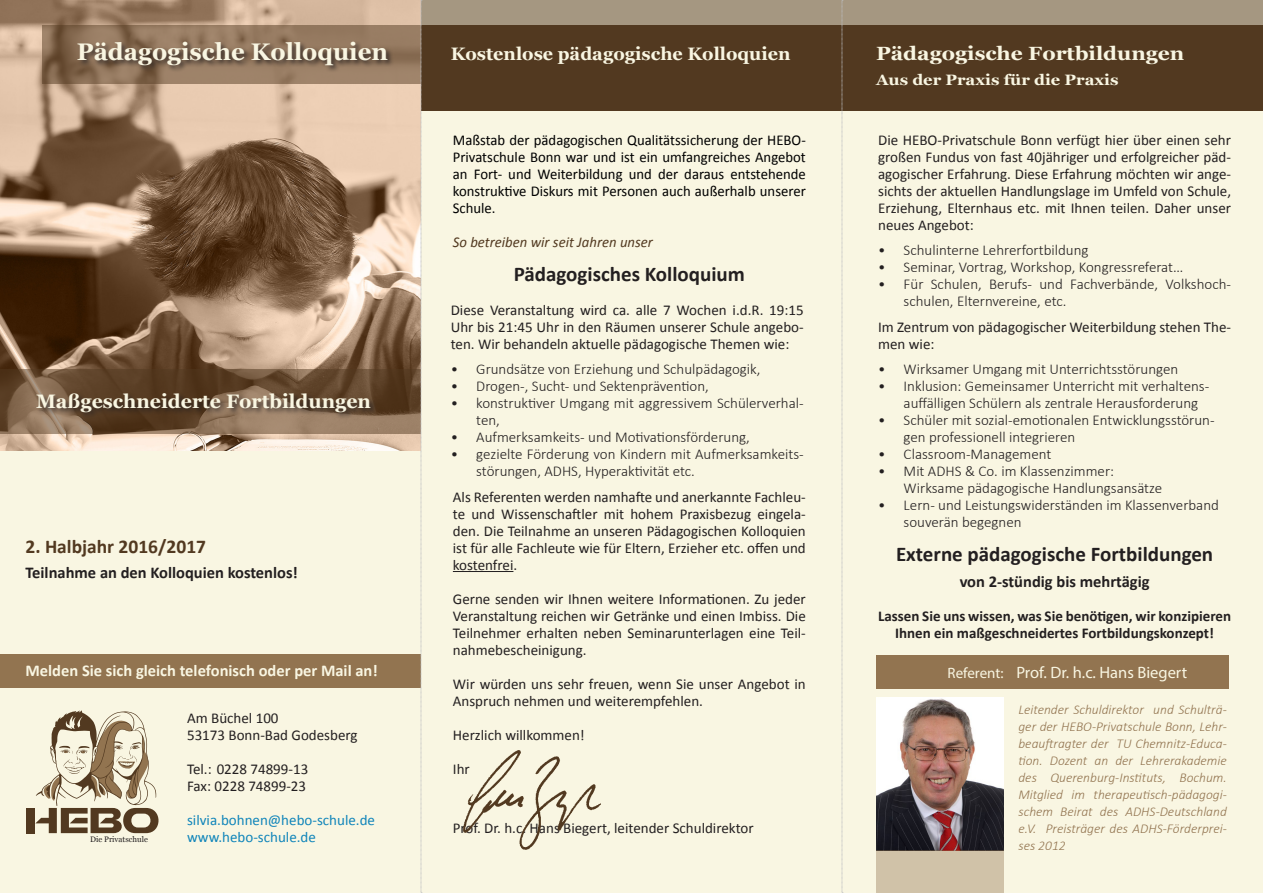
<style>
.page{position:relative;width:1263px;height:893px;background:#f9f6e2}
.page>*{position:absolute;margin:0;border:0;box-sizing:border-box;transform-origin:0 0}
._145_HEBO_Überschrif{font:700 24px "Georgia";color:#f9f6e2}
._145_HEBO_Standard{font:700 21px "Calibri";color:#231f20}
._145_HEBO_Überschrif-2{font:700 21px "Calibri";color:#231f20}
._145_HEBO_Überschrif-3{font:700 19.5px "Georgia";color:#f9f6e2}
._145_HEBO_Überschrif-4{font:700 19.5px "Calibri";color:#523920}
._145_HEBO_Überschrif-5{font:700 19.05px "Georgia";color:#f9f6e2;scale:1.1 1}
._145_HEBO_Überschrif-6{font:700 18px "Georgia";color:#f9f6e2}
._145_HEBO_Standard-2{font:700 16.5px "Calibri";color:#231f20}
._145_HEBO_Text_bold{font:700 16.5px "Calibri";color:#f9f6e2}
._145_HEBO_Text_bold-2{font:16.5px "Myriad Pro";color:#f9f6e2}
._145_HEBO_Standard-3{font:15px/17px "Calibri";color:#231f20}
._145_HEBO_Aufzählung{font:300 15px/17px "Calibri";color:#231f20}
._145_HEBO_Zitat{font:15px/17px "Calibri";color:#000;text-align:justify}
._145_HEBO_Standard-4{font:700 15px/17px "Calibri";color:#231f20;text-align:center}
._145_HEBO_Standard-5{font:15px/17px "Calibri";color:#1085ba}
._145_HEBO_Zitat-2{font:italic 15px "Calibri";color:#523920}
._145_HEBO_Überschrif-7{font:700 15px "Georgia";color:#f9f6e2;scale:1.1 1}
._145_HEBO_Text_bold-3{font:15px "Myriad Pro";color:#f9f6e2}
._145_Anmerkungen{font:italic 300 13.5px/17px "Calibri";color:#927450;text-align:justify}
.t1{font:7.95px "Georgia";color:#231f20}
</style>
<div class="page">
<div style="left:400px;top:26px;width:863px;height:85px;background:#523920"></div>
<div style="left:876px;top:655px;width:353px;height:33px;background:#927450"></div>
<div style="left:0;top:654px;width:421px;height:34px;background:#927450"></div>
<img style="left:0;top:0;width:421px;height:451px">
<div style="left:27px;top:808px;width:8px;height:25px;background:#523920"></div>
<svg style="left:35px;top:710px;width:124px;height:123px"></svg>
<svg style="left:43px;top:26px;width:378px;height:58px;background:#91765c"></svg>
<div style="left:421px;top:0;width:842px;height:26px;background:#a59781"></div>
<svg style="left:0;top:369px;width:421px;height:65px;background:#71553c"></svg>
<svg style="left:421px;top:0;width:1px;height:893px"></svg>
<svg style="left:842px;top:0;width:1px;height:893px"></svg>
<hr style="left:453px;top:571px;width:60px;height:1px;background:#231f20">
<img style="left:876px;top:697px;width:127px;height:153px">
<div style="left:876px;top:850px;width:127px;height:43px;background:#d0c2a8"></div>
<div style="left:76px;top:40px;width:319px;height:33px;background:#231f20;opacity:.75"></div>
<div style="left:35px;top:392px;width:343px;height:28px;background:#231f20;opacity:.75"></div>
<img style="left:462px;top:750px;width:139px;height:100px">
<p class="_145_HEBO_Überschrif" style="left:77px;top:36px;width:313px">Pädagogische Kolloquien</p>
<p class="_145_HEBO_Überschrif-3" style="left:36px;top:389px;width:337px">Maßgeschneiderte Fortbildungen</p>
<p class="_145_HEBO_Überschrif-4" style="left:26px;top:534px;width:182px">2. Halbjahr 2016/2017</p>
<p class="_145_HEBO_Standard-2" style="left:26px;top:562px;width:274px">Teilnahme an den Kolloquien kostenlos!</p>
<p class="_145_HEBO_Text_bold" style="left:26px;top:660px;width:354px">Melden Sie sich gleich telefonisch oder per Mail an!</p>
<p class="t1" style="left:90px;top:835px;width:59px">Die Privatschule</p>
<p class="_145_HEBO_Standard-3" style="left:187px;top:709px;width:172px">Am Büchel 100<br>53173 Bonn-Bad Godesberg</p>
<p class="_145_HEBO_Standard-3" style="left:187px;top:760px;width:123px">Tel.: 0228 74899-13<br>Fax: 0228 74899-23</p>
<p class="_145_HEBO_Standard-5" style="left:187px;top:811px;width:189px">silvia.bohnen@hebo-schule.de www.hebo-schule.de</p>
<p class="_145_HEBO_Überschrif-6" style="left:451px;top:42px;width:341px">Kostenlose pädagogische Kolloquien</p>
<p class="_145_HEBO_Zitat" style="left:453px;top:131px;width:354px">Maßstab der pädagogischen Qualitätssicherung der HEBO-Privatschule Bonn war und ist ein umfangreiches Angebot an Fort- und Weiterbildung und der daraus entstehende konstruktive Diskurs mit Personen auch außerhalb unserer Schule.</p>
<p class="_145_HEBO_Zitat-2" style="left:453px;top:231px;width:202px">So betreiben wir seit Jahren unser</p>
<p class="_145_HEBO_Überschrif-2" style="left:514px;top:260px;width:233px">Pädagogisches Kolloquium</p>
<p class="_145_HEBO_Standard-3" style="left:451px;top:301px;width:354px;text-align:justify">Diese Veranstaltung wird ca. alle 7 Wochen i.d.R. 19:15<br>Uhr bis 21:45 Uhr in den Räumen unserer Schule angebo&shy;ten. Wir behandeln aktuelle pädagogische Themen wie:</p>
<p class="_145_HEBO_Aufzählung" style="left:451px;top:361px;width:311px">• Grundsätze von Erziehung und Schulpädagogik,</p>
<p class="_145_HEBO_Aufzählung" style="left:451px;top:378px;width:260px">• Drogen-, Sucht- und Sektenprävention,</p>
<p class="_145_HEBO_Aufzählung" style="left:476px;top:395px;width:329px;text-indent:-26px">• konstruktiver Umgang mit aggressivem Schülerverhal&shy;ten,</p>
<p class="_145_HEBO_Aufzählung" style="left:451px;top:429px;width:301px">• Aufmerksamkeits- und Motivationsförderung,</p>
<p class="_145_HEBO_Aufzählung" style="left:476px;top:446px;width:329px;text-indent:-26px">• gezielte Förderung von Kindern mit Aufmerksamkeits&shy;störungen, ADHS, Hyperaktivität etc.</p>
<p class="_145_HEBO_Standard-3" style="left:453px;top:488px;width:354px;text-align:justify">Als Referenten werden namhafte und anerkannte Fachleu&shy;te und Wissenschaftler mit hohem Praxisbezug eingela&shy;den. Die Teilnahme an unseren Pädagogischen Kolloquien ist für alle Fachleute wie für Eltern, Erzieher etc. offen und kostenfrei.</p>
<p class="_145_HEBO_Standard-3" style="left:453px;top:590px;width:354px;text-align:justify">Gerne senden wir Ihnen weitere Informationen. Zu jeder Veranstaltung reichen wir Getränke und einen Imbiss. Die Teilnehmer erhalten neben Seminarunterlagen eine Teil&shy;nahmebescheinigung.</p>
<p class="_145_HEBO_Standard-3" style="left:453px;top:675px;width:354px">Wir würden uns sehr freuen, wenn Sie unser Angebot in<br>Anspruch nehmen und weiterempfehlen.</p>
<p class="_145_HEBO_Standard-3" style="left:453px;top:726px;width:133px">Herzlich willkommen!</p>
<p class="_145_HEBO_Standard-3" style="left:453px;top:760px;width:18px">Ihr</p>
<p class="_145_HEBO_Standard-3" style="left:453px;top:820px;width:302px">Prof. Dr. h.c. Hans Biegert, leitender Schuldirektor</p>
<p class="_145_HEBO_Überschrif-5" style="left:876px;top:41px;width:282px">Pädagogische Fortbildungen</p>
<p class="_145_HEBO_Überschrif-7" style="left:876px;top:70px;width:222px">Aus der Praxis für die Praxis</p>
<p class="_145_HEBO_Standard-3" style="left:878px;top:131px;width:354px;text-align:justify">Die HEBO-Privatschule Bonn verfügt hier über einen sehr großen Fundus von fast 40jähriger und erfolgreicher päd&shy;agogischer Erfahrung. Diese Erfahrung möchten wir ange&shy;sichts der aktuellen Handlungslage im Umfeld von Schule, Erziehung, Elternhaus etc. mit Ihnen teilen. Daher unser neues Angebot:</p>
<p class="_145_HEBO_Aufzählung" style="left:878px;top:242px;width:212px">• Schulinterne Lehrerfortbildung</p>
<p class="_145_HEBO_Aufzählung" style="left:878px;top:259px;width:307px">• Seminar, Vortrag, Workshop, Kongressreferat…</p>
<p class="_145_HEBO_Aufzählung" style="left:904px;top:276px;width:329px;text-indent:-26px">• Für Schulen, Berufs- und Fachverbände, Volkshoch&shy;schulen, Elternvereine, etc.</p>
<p class="_145_HEBO_Standard-3" style="left:878px;top:318px;width:354px">Im Zentrum von pädagogischer Weiterbildung stehen The&shy;men wie:</p>
<p class="_145_HEBO_Aufzählung" style="left:878px;top:361px;width:302px">• Wirksamer Umgang mit Unterrichtsstörungen</p>
<p class="_145_HEBO_Aufzählung" style="left:904px;top:378px;width:307px;text-indent:-26px">• Inklusion: Gemeinsamer Unterricht mit verhaltens&shy;auffälligen Schülern als zentrale Herausforderung</p>
<p class="_145_HEBO_Aufzählung" style="left:904px;top:412px;width:312px;text-indent:-26px">• Schüler mit sozial-emotionalen Entwicklungsstörun&shy;gen professionell integrieren</p>
<p class="_145_HEBO_Aufzählung" style="left:878px;top:446px;width:175px">• Classroom-Management</p>
<p class="_145_HEBO_Aufzählung" style="left:878px;top:463px;width:238px">• Mit ADHS &amp; Co. im Klassenzimmer:</p>
<p class="_145_HEBO_Aufzählung" style="left:904px;top:480px;width:260px">Wirksame pädagogische Handlungsansätze</p>
<p class="_145_HEBO_Aufzählung" style="left:904px;top:497px;width:317px;text-indent:-26px">• Lern- und Leistungswiderständen im Klassenverband souverän begegnen</p>
<p class="_145_HEBO_Standard" style="left:896px;top:541px;width:319px">Externe pädagogische Fortbildungen</p>
<p class="_145_HEBO_Standard-2" style="left:960px;top:571px;width:191px">von 2-stündig bis mehrtägig</p>
<p class="_145_HEBO_Standard-4" style="left:878px;top:607px;width:354px">Lassen Sie uns wissen, was Sie benötigen, wir konzipieren<br>Ihnen ein maßgeschneidertes Fortbildungskonzept!</p>
<p class="_145_HEBO_Text_bold-3" style="left:948px;top:663px;width:57px">Referent:</p>
<p class="_145_HEBO_Text_bold-2" style="left:1016px;top:662px;width:172px">Prof. Dr. h.c. Hans Biegert</p>
<p class="_145_Anmerkungen" style="left:1018px;top:701px;width:210px">Leitender Schuldirektor und Schulträ&shy;ger der HEBO-Privatschule Bonn, Lehr&shy;beauftragter der TU Chemnitz-Educa&shy;tion. Dozent an der Lehrerakademie des Querenburg-Instituts, Bochum.<br>Mitglied im therapeutisch-pädagogi&shy;schem Beirat des ADHS-Deutschland e.V. Preisträger des ADHS-Förderprei&shy;ses 2012</p>
</div>
